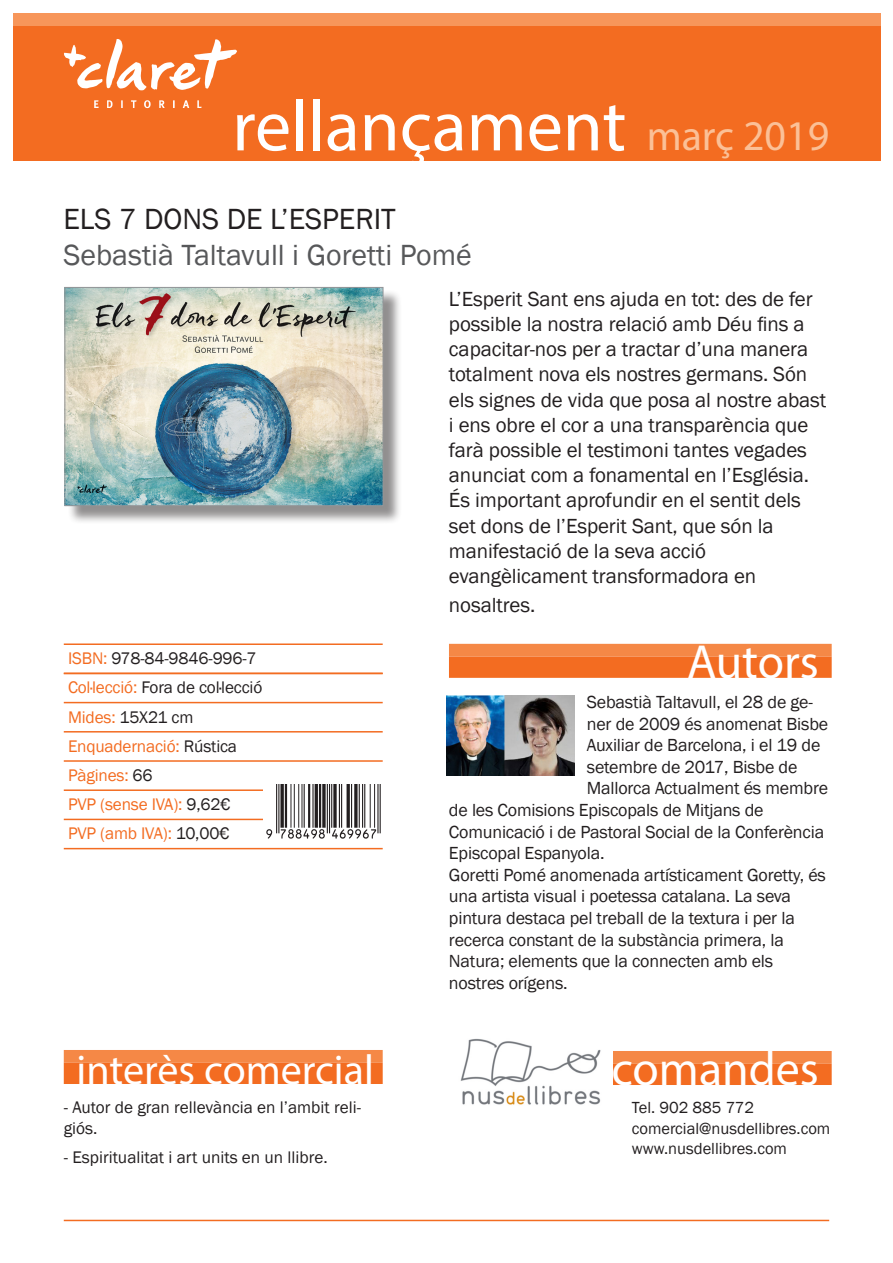
<style>
.page{position:relative;width:893px;height:1263px;background:#fff}
.page>*{position:absolute;margin:0;border:0;box-sizing:border-box;transform-origin:0 0}
.t1{font:72.75px "Myriad Pro";color:#fff}
.t2{font:48px "Myriad Pro";color:#fff}
.t3{font:42px "Myriad Pro";color:#fff}
.t4{font:30px "Franklin Gothic";color:#57585a}
.t5{font:30px "Franklin Gothic";color:#231f20}
.t6{font:21px/25.2px "Franklin Gothic";letter-spacing:-.005em;color:#231f20}
.t7{font:18px "Franklin Gothic";letter-spacing:-.01em;color:#231f20}
.t8{font:17.25px/20.7px "Franklin Gothic";color:#231f20}
.t9{font:17.25px "Franklin Gothic";letter-spacing:-.01em;color:#f36c21}
.t10{font:16.5px/20.2px "Franklin Gothic";color:#231f20}
.s1{font-size:42.45px;color:#fbc097}
.s2{color:#f36c21}
.s3{color:#231f20}
</style>
<div class="page">
<div style="left:13px;top:16px;width:867px;height:145px;background:#f36c21"></div>
<img style="left:64px;top:39px;width:173px;height:69px">
<div style="left:449px;top:644px;width:383px;height:12px;background:#f58846"></div>
<div style="left:449px;top:656px;width:383px;height:22px;background:#f36c21"></div>
<div style="left:449px;top:1051px;width:383px;height:13px;background:#f58846"></div>
<div style="left:449px;top:1064px;width:383px;height:21px;background:#f36c21"></div>
<hr style="left:64px;top:643px;width:319px;height:2px;background:#f36c21">
<hr style="left:64px;top:673px;width:319px;height:1px;background:#f36c21">
<hr style="left:64px;top:702px;width:319px;height:1px;background:#f36c21">
<hr style="left:64px;top:731px;width:319px;height:1px;background:#f36c21">
<hr style="left:64px;top:760px;width:319px;height:2px;background:#f36c21">
<hr style="left:64px;top:789px;width:319px;height:2px;background:#f36c21">
<hr style="left:64px;top:819px;width:319px;height:1px;background:#f36c21">
<hr style="left:64px;top:848px;width:319px;height:1px;background:#f36c21">
<svg style="left:267px;top:789px;width:116px;height:50px"></svg>
<img style="left:264px;top:784px;width:118px;height:54px">
<div style="left:64px;top:1050px;width:319px;height:13px;background:#f58846"></div>
<div style="left:64px;top:1063px;width:319px;height:21px;background:#f36c21"></div>
<div style="left:13px;top:13px;width:867px;height:13px;background:#f7965a"></div>
<div style="left:67px;top:289px;width:335px;height:236px;background:#231f20;opacity:.5"></div>
<img style="left:66px;top:289px;width:315px;height:215px">
<div style="left:64px;top:287px;width:319px;height:219px;border:1px solid #939598"></div>
<hr style="left:64px;top:1220px;width:765px;height:1px;background:#f36c21">
<img style="left:449px;top:1038px;width:164px;height:67px">
<img style="left:446px;top:695px;width:128px;height:80px">
<p class="t1" style="left:232px;top:81px;width:598px">rellançament <span class="s1">març 2019</span></p>
<p class="t5" style="left:63px;top:201px;width:334px">ELS 7 DONS DE L’ESPERIT</p>
<p class="t4" style="left:63px;top:237px;width:410px">Sebastià Taltavull i Goretti Pomé</p>
<p class="t6" style="left:449px;top:287px;width:379px">L’Esperit Sant ens ajuda en tot: des de fer possible la nostra relació amb Déu fins a capacitar-nos per a tractar d’una manera totalment nova els nostres germans. Són els signes de vida que posa al nostre abast i ens obre el cor a una transparència que farà possible el testimoni tantes vegades anunciat com a fonamental en l’Església.<br>És important aprofundir en el sentit dels set dons de l’Esperit Sant, que són la manifestació de la seva acció evangèlicament transformadora en</p>
<p class="t6" style="left:449px;top:593px;width:88px">nosaltres.</p>
<p class="t2" style="left:687px;top:632px;width:133px">Autors</p>
<p class="t7" style="left:587px;top:691px;width:228px">Sebastià Taltavull, el 28 de ge-</p>
<p class="t7" style="left:587px;top:712px;width:243px">ner de 2009 és anomenat Bisbe</p>
<p class="t7" style="left:587px;top:734px;width:235px">Auxiliar de Barcelona, i el 19 de</p>
<p class="t7" style="left:587px;top:755px;width:212px">setembre de 2017, Bisbe de</p>
<p class="t7" style="left:587px;top:777px;width:243px">Mallorca Actualment és membre</p>
<p class="t7" style="left:449px;top:799px;width:316px">de les Comisions Episcopals de Mitjans de</p>
<p class="t7" style="left:449px;top:820px;width:377px">Comunicació i de Pastoral Social de la Conferència</p>
<p class="t7" style="left:449px;top:842px;width:157px">Episcopal Espanyola.</p>
<p class="t7" style="left:449px;top:863px;width:378px">Goretti Pomé anomenada artísticament Goretty, és</p>
<p class="t7" style="left:449px;top:885px;width:344px">una artista visual i poetessa catalana. La seva</p>
<p class="t7" style="left:449px;top:907px;width:347px">pintura destaca pel treball de la textura i per la</p>
<p class="t7" style="left:449px;top:928px;width:336px">recerca constant de la substància primera, la</p>
<p class="t7" style="left:449px;top:950px;width:326px">Natura; elements que la connecten amb els</p>
<p class="t7" style="left:449px;top:971px;width:120px">nostres orígens.</p>
<p class="t8" style="left:68px;top:648px;width:190px"><span class="s2">ISBN:</span> 978-84-9846-996-7</p>
<p class="t8" style="left:68px;top:678px;width:196px"><span class="s2">Col·lecció:</span> Fora de col·lecció</p>
<p class="t8" style="left:68px;top:707px;width:127px"><span class="s2">Mides:</span> 15X21 cm</p>
<p class="t9" style="left:68px;top:735px;width:171px">Enquadernació: <span class="s3">Rústica</span></p>
<p class="t9" style="left:68px;top:764px;width:86px">Pàgines: <span class="s3">66</span></p>
<p class="t9" style="left:68px;top:794px;width:164px">PVP (sense IVA): <span class="s3">9,62€</span></p>
<p class="t9" style="left:68px;top:823px;width:163px">PVP (amb IVA): <span class="s3">10,00€</span></p>
<p class="t3" style="left:77px;top:1044px;width:299px">interès comercial</p>
<p class="t8" style="left:64px;top:1097px;width:299px">- Autor de gran rellevància en l’ambit reli&shy;giós.</p>
<p class="t8" style="left:64px;top:1147px;width:265px">- Espiritualitat i art units en un llibre.</p>
<p class="t2" style="left:611px;top:1039px;width:209px">comandes</p>
<p class="t10" style="left:632px;top:1098px;width:200px">Tel. 902 885 772 comercial@nusdellibres.com www.nusdellibres.com</p>
</div>
